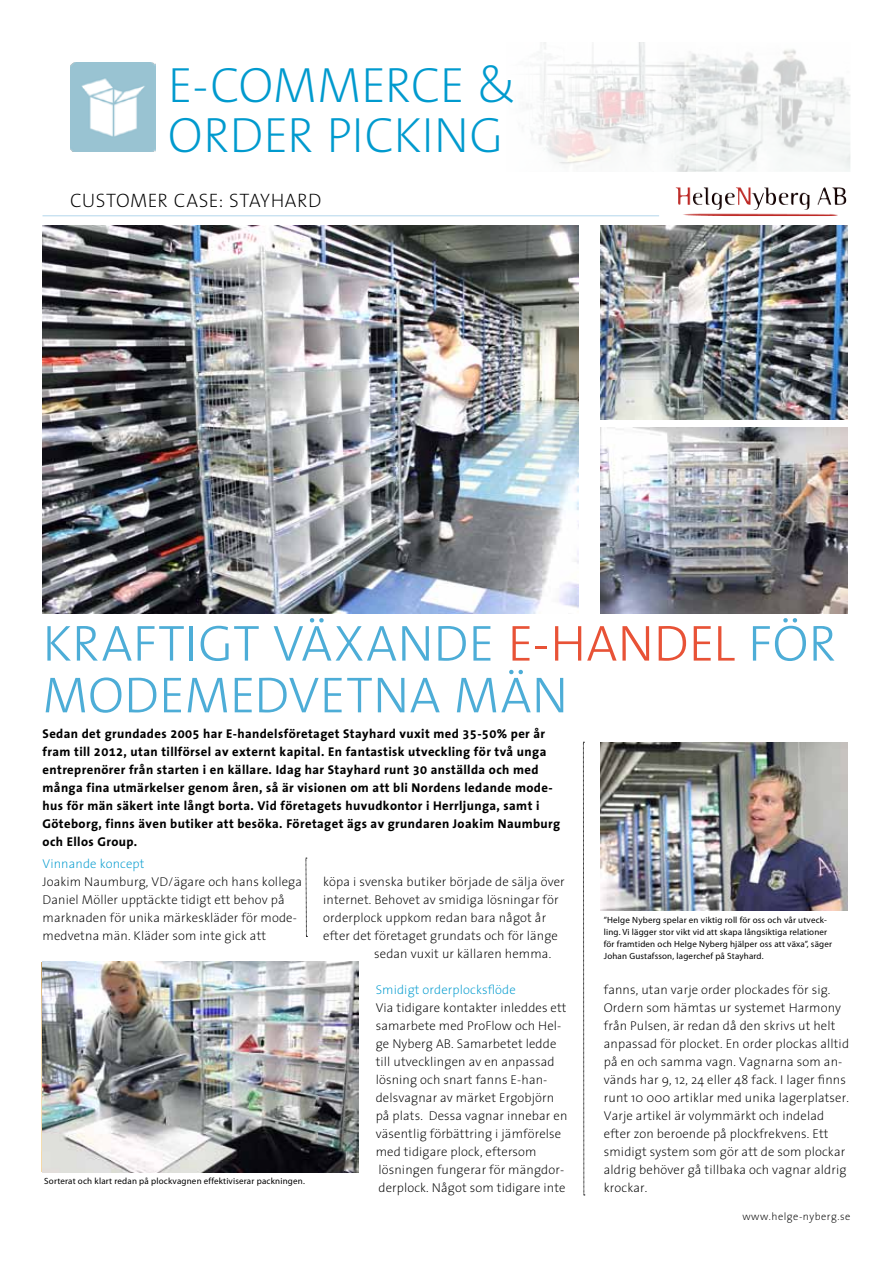
<style>
.page{position:relative;width:893px;height:1263px;background:#fff}
.page>*{position:absolute;margin:0;border:0;box-sizing:border-box;transform-origin:0 0}
.t1{font:300 51px/51.8px "The Sans";letter-spacing:.005em;color:#4dadd7}
.t2{font:200 49.95px/49.9px "The Sans";letter-spacing:-.005em;color:#009ace;text-align:right}
.t3{font:200 19.5px "The Sans";letter-spacing:.03em;color:#000}
.t4{font:200 12.75px/18px "The Sans";letter-spacing:.01em;color:#000}
.t5{font:700 12.75px/18px "The Sans Office";letter-spacing:.03em;color:#000}
.t6{font:200 12.75px "The Sans";letter-spacing:.01em;color:#009ace}
.t7{font:200 10.5px "The Sans";letter-spacing:.045em;color:#000}
.t8{font:9px/12px "Myriad Pro";letter-spacing:.02em;color:#000}
.s1{color:#e85236}
</style>
<div class="page">
<svg style="left:306px;top:858px;width:1px;height:79px"></svg>
<svg style="left:583px;top:742px;width:2px;height:454px"></svg>
<hr style="left:43px;top:216px;width:616px;height:1px;background:#b3d6eb">
<img style="left:526px;top:43px;width:123px;height:121px">
<img style="left:649px;top:49px;width:201px;height:123px">
<img style="left:817px;top:187px;width:14px;height:18px">
<img style="left:43px;top:225px;width:535px;height:388px">
<img style="left:601px;top:225px;width:246px;height:194px">
<img style="left:600px;top:428px;width:247px;height:185px">
<img style="left:42px;top:961px;width:317px;height:212px">
<img style="left:600px;top:742px;width:247px;height:169px">
<img style="left:70px;top:62px;width:86px;height:90px">
<h2 class="t2" style="left:168px;top:59px;width:350px">rce &amp;<br>order picking</h2>
<h2 class="t2" style="left:168px;top:59px;width:107px">e-comme</h2>
<h3 class="t3" style="left:70px;top:184px;width:60px">custome</h3>
<h3 class="t3" style="left:158px;top:184px;width:165px">r case: STAYHARD</h3>
<h1 class="t1" style="left:43px;top:616px;width:795px">KRAFTIGT VÄXANDE <span class="s1">E-HANDEL</span> FÖR<br>MODEMEDVETNA MÄN</h1>
<p class="t5" style="left:43px;top:725px;width:519px">Sedan det grundades 2005 har E-handelsföretaget Stayhard vuxit med 35-50% per år fram till 2012, utan tillförsel av externt kapital. En fantastisk utveckling för två unga entreprenörer från starten i en källare. Idag har Stayhard runt 30 anställda och med många fina utmärkelser genom åren, så är visionen om att bli Nordens ledande mode&shy;hus för män säkert inte långt borta. Vid företagets huvudkontor i Herrljunga, samt i Göteborg, finns även butiker att besöka. Företaget ägs av grundaren Joakim Naumburg och Ellos Group.</p>
<p class="t6" style="left:43px;top:853px;width:103px">Vinnande koncept</p>
<p class="t4" style="left:43px;top:872px;width:261px">Joakim Naumburg, VD/ägare och hans kollega Daniel Möller upptäckte tidigt ett behov på marknaden för unika märkeskläder för mode&shy;medvetna män. Kläder som inte gick att</p>
<p class="t4" style="left:323px;top:872px;width:243px">köpa i svenska butiker började de sälja över</p>
<p class="t4" style="left:323px;top:890px;width:237px">internet. Behovet av smidiga lösningar för</p>
<p class="t4" style="left:323px;top:908px;width:225px">orderplock uppkom redan bara något år</p>
<p class="t4" style="left:323px;top:926px;width:236px">efter det företaget grundats och för länge</p>
<p class="t4" style="left:374px;top:944px;width:179px">sedan vuxit ur källaren hemma.</p>
<p class="t6" style="left:376px;top:979px;width:142px">Smidigt orderplocksflöde</p>
<p class="t4" style="left:376px;top:998px;width:193px">Via tidigare kontakter inleddes ett samarbete med ProFlow och Hel&shy;ge Nyberg AB. Samarbetet ledde till utvecklingen av en anpassad lösning och snart fanns E-han&shy;delsvagnar av märket Ergobjörn på plats. Dessa vagnar innebar en väsentlig förbättring i jämförelse med tidigare plock, eftersom lösningen fungerar för mängdor&shy;derplock. Något som tidigare inte</p>
<p class="t8" style="left:44px;top:1175px;width:262px">Sorterat och klart redan på plockvagnen effektiviserar packningen.</p>
<p class="t8" style="left:604px;top:914px;width:230px">”Helge Nyberg spelar en viktig roll för oss och vår utveck&shy;ling. Vi lägger stor vikt vid att skapa långsiktiga relationer för framtiden och Helge Nyberg hjälper oss att växa”, säger Johan Gustafsson, lagerchef på Stayhard.</p>
<p class="t4" style="left:604px;top:980px;width:247px">fanns, utan varje order plockades för sig.<br>Ordern som hämtas ur systemet Harmony från Pulsen, är redan då den skrivs ut helt anpassad för plocket. En order plockas alltid på en och samma vagn. Vagnarna som an&shy;vänds har 9, 12, 24 eller 48 fack. I lager finns runt 10 000 artiklar med unika lagerplatser.<br>Varje artikel är volymmärkt och indelad efter zon beroende på plockfrekvens. Ett smidigt system som gör att de som plockar aldrig behöver gå tillbaka och vagnar aldrig krockar.</p>
<p class="t7" style="left:742px;top:1208px;width:109px">www.helge-nyberg.se</p>
</div>
